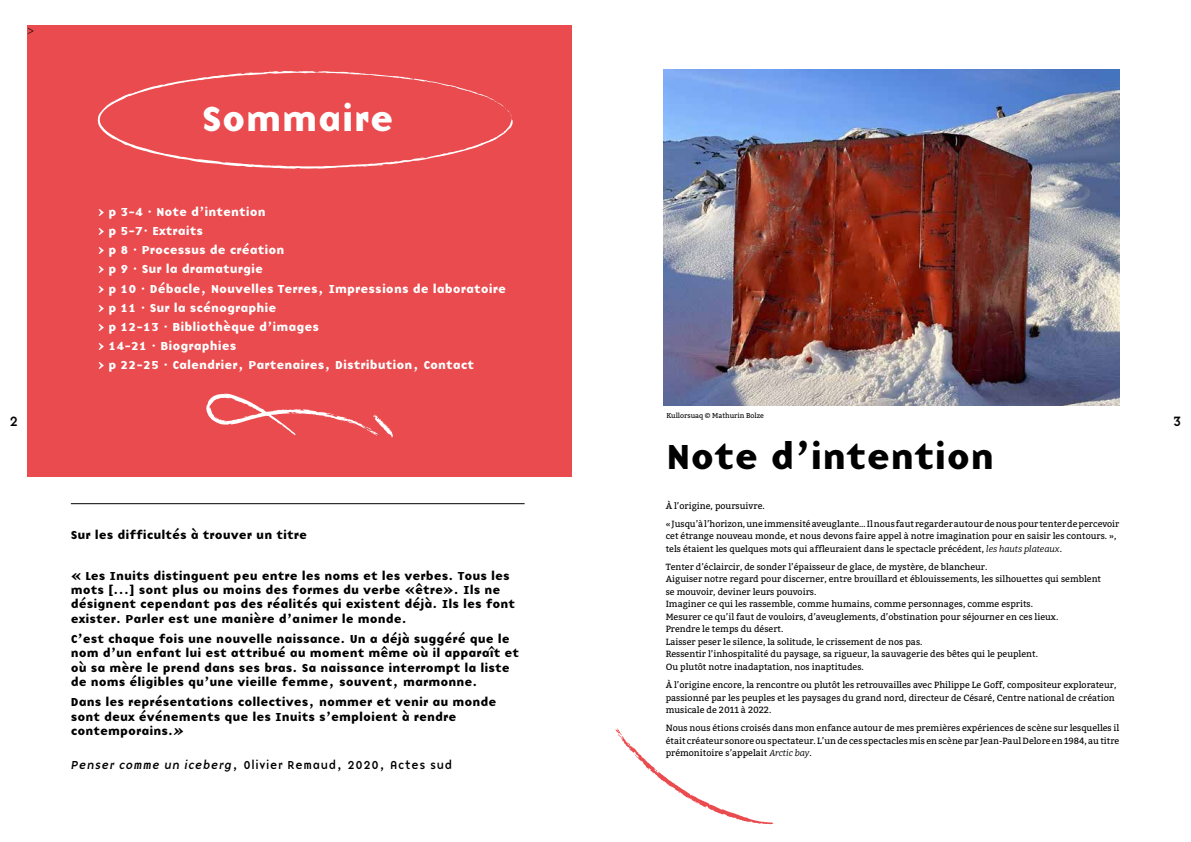
<style>
.page{position:relative;width:1191px;height:842px;background:#fff}
.page>*{position:absolute;margin:0;border:0;box-sizing:border-box;transform-origin:0 0}
.t1{font:36px "Base Nine B";color:#000}
.t2{font:36px "Base Nine B";color:#fff}
.t3{font:14px "Base Nine";color:#000}
.t4{font:12px/14.4px "Base Nine B";color:#000}
.t5{font:12px/19.2px "Base Nine B";color:#fff}
.t6{font:12px "Base Nine";color:#000}
.t7{font:12px "Minion Pro";color:#000}
.t8{font:9px/12.5px "Bitter";color:#000}
.t9{font:7px "Bitter";color:#000}
.s1{font-family:"Base Nine BI"}
.s2{font-family:"Base Nine I"}
.s3{font-style:italic}
</style>
<div class="page">
<div style="left:27px;top:26px;width:545px;height:451px;background:#e94b4e"></div>
<svg style="left:206px;top:394px;width:187px;height:43px"></svg>
<svg style="left:98px;top:71px;width:415px;height:98px"></svg>
<svg style="left:426px;top:80px;width:4px;height:3px"></svg>
<svg style="left:196px;top:78px;width:5px;height:3px"></svg>
<svg style="left:314px;top:71px;width:8px;height:3px"></svg>
<svg style="left:504px;top:108px;width:9px;height:13px"></svg>
<svg style="left:486px;top:98px;width:10px;height:5px"></svg>
<svg style="left:467px;top:89px;width:6px;height:2px"></svg>
<svg style="left:444px;top:85px;width:13px;height:4px"></svg>
<svg style="left:178px;top:80px;width:8px;height:3px"></svg>
<svg style="left:615px;top:728px;width:158px;height:96px"></svg>
<img style="left:663px;top:69px;width:456px;height:336px">
<hr style="left:71px;top:503px;width:453px;height:1px;background:#000">
<h3 class="t7" style="left:27px;top:22px;width:8px">&gt;</h3>
<h1 class="t2" style="left:202px;top:91px;width:194px">Sommaire</h1>
<p class="t5" style="left:98px;top:202px;width:410px">&gt; p 3-4 · Note d’intention<br>&gt; p 5-7· Extraits<br>&gt; p 8 · Processus de création<br>&gt; p 9 · Sur la dramaturgie<br>&gt; p 10 · Débacle, Nouvelles Terres, Impressions de laboratoire &gt; p 11 · Sur la scénographie<br>&gt; p 12-13 · Bibliothèque d’images<br>&gt; 14-21 · Biographies<br>&gt; p 22-25 · Calendrier, Partenaires, Distribution, Contact</p>
<p class="t9" style="left:666px;top:411px;width:99px">Kullorsuaq © Mathurin Bolze</p>
<h2 class="t3" style="left:9px;top:412px;width:11px">2</h2>
<h2 class="t3" style="left:1172px;top:412px;width:11px">3</h2>
<h3 class="t4" style="left:71px;top:528px;width:238px">Sur les difficultés à trouver un titre</h3>
<p class="t4" style="left:71px;top:568px;width:446px">« Les Inuits distinguent peu entre les noms et les verbes. Tous les mots [...] sont plus ou moins des formes du verbe «être». Ils ne désignent cependant pas des réalités qui existent déjà. Ils les font exister. Parler est une manière d’animer le monde.</p>
<p class="t4" style="left:71px;top:631px;width:450px">C’est chaque fois une nouvelle naissance. Un a déjà suggéré que le nom d’un enfant lui est attribué au moment même où il apparaît et où sa mère le prend dans ses bras. Sa naissance interrompt la liste de noms éligibles qu’une vieille femme, souvent, marmonne.</p>
<h3 class="t4" style="left:71px;top:694px;width:427px">Dans les représentations collectives, nommer et venir au monde sont deux événements que les Inuits s’emploient à rendre contemporains.<span class="s1">»</span></h3>
<h3 class="t6" style="left:71px;top:757px;width:383px"><span class="s2">Penser comme un iceberg</span>, Olivier Remaud, 2020, Actes sud</h3>
<h1 class="t1" style="left:666px;top:428px;width:330px">Note d’intention</h1>
<p class="t8" style="left:665px;top:496px;width:455px;line-height:18.2px">À l’origine, poursuivre.<br>« Jusqu’à l’horizon, une immensité aveuglante… Il nous faut regarder autour de nous pour tenter de percevoir</p>
<p class="t8" style="left:665px;top:530px;width:452px">cet étrange nouveau monde, et nous devons faire appel à notre imagination pour en saisir les contours. », tels étaient les quelques mots qui affleuraient dans le spectacle précédent, <span class="s3">les hauts plateaux</span>.</p>
<p class="t8" style="left:665px;top:561px;width:437px">Tenter d’éclaircir, de sonder l’épaisseur de glace, de mystère, de blancheur.<br>Aiguiser notre regard pour discerner, entre brouillard et éblouissements, les silhouettes qui semblent se mouvoir, deviner leurs pouvoirs.<br>Imaginer ce qui les rassemble, comme humains, comme personnages, comme esprits.<br>Mesurer ce qu’il faut de vouloirs, d’aveuglements, d’obstination pour séjourner en ces lieux.<br>Prendre le temps du désert.<br>Laisser peser le silence, la solitude, le crissement de nos pas.<br>Ressentir l’inhospitalité du paysage, sa rigueur, la sauvagerie des bêtes qui le peuplent.<br>Ou plutôt notre inadaptation, nos inaptitudes.</p>
<p class="t8" style="left:665px;top:679px;width:452px">À l’origine encore, la rencontre ou plutôt les retrouvailles avec Philippe Le Goff, compositeur explorateur, passionné par les peuples et les paysages du grand nord, directeur de Césaré, Centre national de création musicale de 2011 à 2022.</p>
<p class="t8" style="left:665px;top:722px;width:455px;text-align:justify">Nous nous étions croisés dans mon enfance autour de mes premières expériences de scène sur lesquelles il était créateur sonore ou spectateur. L’un de ces spectacles mis en scène par Jean-Paul Delore en 1984, au titre prémonitoire s’appelait <span class="s3">Arctic bay</span>.</p>
</div>
